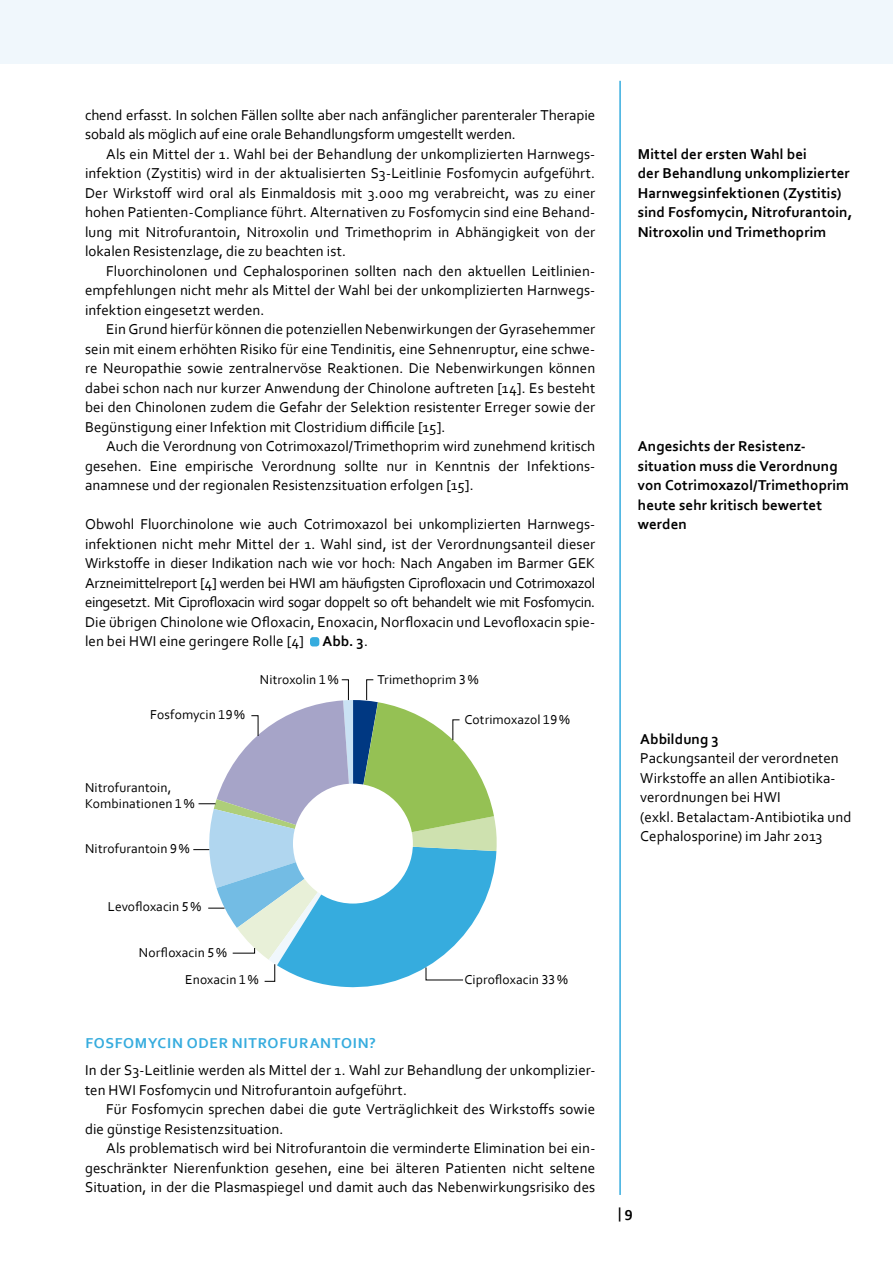
<style>
.page{position:relative;width:893px;height:1263px;background:#fff}
.page>*{position:absolute;margin:0;border:0;box-sizing:border-box;transform-origin:0 0}
.t1{font:15px/19.5px "Corbel";color:#000;text-align:justify}
.t2{font:700 15px/19.5px "Corbel";letter-spacing:.01em;color:#000}
.t3{font:700 15px "Corbel";letter-spacing:.05em;color:#36acde}
.t4{font:13.5px/16.2px "Corbel";letter-spacing:.01em;color:#000}
.s1{font-weight:700}
</style>
<div class="page">
<div style="left:0;top:0;width:893px;height:64px;background:#f0f7fc"></div>
<hr style="left:619px;top:81px;width:2px;height:1114px;background:#36acde">
<div style="left:310px;top:637px;width:9px;height:9px;background:#36acde;border-radius:3px"></div>
<svg style="left:193px;top:679px;width:304px;height:309px"></svg>
<p class="t1" style="left:85px;top:105px;width:512px">chend erfasst. In solchen Fällen sollte aber nach anfänglicher parenteraler Therapie sobald als möglich auf eine orale Behandlungsform umgestellt werden.</p>
<p class="t1" style="left:85px;top:144px;width:512px;text-indent:21px">Als ein Mittel der 1. Wahl bei der Behandlung der unkomplizierten Harnwegs&shy;infektion (Zystitis) wird in der aktualisierten S3-Leitlinie Fosfomycin aufgeführt.<br>Der Wirkstoff wird oral als Einmaldosis mit 3.000 mg verabreicht, was zu einer hohen Patienten-Compliance führt. Alternativen zu Fosfomycin sind eine Behand&shy;lung mit Nitrofurantoin, Nitroxolin und Trimethoprim in Abhängigkeit von der lokalen Resistenzlage, die zu beachten ist.</p>
<p class="t1" style="left:85px;top:261px;width:510px;text-indent:21px">Fluorchinolonen und Cephalosporinen sollten nach den aktuellen Leitlinien&shy;empfehlungen nicht mehr als Mittel der Wahl bei der unkomplizierten Harnwegs&shy;infektion eingesetzt werden.</p>
<p class="t1" style="left:85px;top:319px;width:512px;text-indent:21px">Ein Grund hierfür können die potenziellen Nebenwirkungen der Gyrasehemmer sein mit einem erhöhten Risiko für eine Tendinitis, eine Sehnenruptur, eine schwe&shy;re Neuropathie sowie zentralnervöse Reaktionen. Die Nebenwirkungen können dabei schon nach nur kurzer Anwendung der Chinolone auftreten [14]. Es besteht bei den Chinolonen zudem die Gefahr der Selektion resistenter Erreger sowie der Begünstigung einer Infektion mit Clostridium difficile [15].</p>
<p class="t1" style="left:85px;top:436px;width:512px;text-indent:21px">Auch die Verordnung von Cotrimoxazol/Trimethoprim wird zunehmend kritisch gesehen. Eine empirische Verordnung sollte nur in Kenntnis der Infektions&shy;anamnese und der regionalen Resistenzsituation erfolgen [15].</p>
<p class="t1" style="left:85px;top:514px;width:512px">Obwohl Fluorchinolone wie auch Cotrimoxazol bei unkomplizierten Harnwegs&shy;infektionen nicht mehr Mittel der 1. Wahl sind, ist der Verordnungsanteil dieser Wirkstoffe in dieser Indikation nach wie vor hoch: Nach Angaben im Barmer GEK Arzneimittelreport [4] werden bei HWI am häufigsten Ciprofloxacin und Cotrimoxazol eingesetzt. Mit Ciprofloxacin wird sogar doppelt so oft behandelt wie mit Fosfomycin.<br>Die übrigen Chinolone wie Ofloxacin, Enoxacin, Norfloxacin und Levofloxacin spie&shy;len bei HWI eine geringere Rolle [4] <span class="s1">Abb. 3</span>.</p>
<p class="t4" style="left:150px;top:706px;width:96px">Fosfomycin 19%</p>
<p class="t4" style="left:260px;top:671px;width:80px">Nitroxolin 1%</p>
<p class="t4" style="left:85px;top:779px;width:111px">Nitrofurantoin,<br>Kombinationen 1%</p>
<p class="t4" style="left:85px;top:840px;width:106px">Nitrofurantoin 9%</p>
<p class="t4" style="left:108px;top:898px;width:95px">Levofloxacin 5%</p>
<p class="t4" style="left:139px;top:944px;width:90px">Norfloxacin 5%</p>
<p class="t4" style="left:378px;top:671px;width:102px">Trimethoprim 3%</p>
<p class="t4" style="left:464px;top:712px;width:107px">Cotrimoxazol 19%</p>
<p class="t4" style="left:185px;top:971px;width:75px">Enoxacin 1%</p>
<p class="t4" style="left:464px;top:971px;width:105px">Ciprofloxacin 33%</p>
<p class="t3" style="left:85px;top:1034px;width:292px">Fosfomycin oder N itrofura ntoin?</p>
<p class="t1" style="left:85px;top:1060px;width:512px">In der S3-Leitlinie werden als Mittel der 1. Wahl zur Behandlung der unkomplizier&shy;ten HWI Fosfomycin und Nitrofurantoin aufgeführt.</p>
<p class="t1" style="left:85px;top:1099px;width:512px;text-indent:21px">Für Fosfomycin sprechen dabei die gute Verträglichkeit des Wirkstoffs sowie die günstige Resistenzsituation.</p>
<p class="t1" style="left:85px;top:1138px;width:512px;text-indent:21px">Als problematisch wird bei Nitrofurantoin die verminderte Elimination bei ein&shy;geschränkter Nierenfunktion gesehen, eine bei älteren Patienten nicht seltene Situation, in der die Plasmaspiegel und damit auch das Nebenwirkungsrisiko des</p>
<p class="t2" style="left:638px;top:144px;width:216px">M ittel der ersten Wahl bei<br>der Behandlung unkomplizierter<br>Harnwegsinfektionen (Zystitis) sind Fosfomycin, N itrofurantoin,<br>N itroxolin und Trimethoprim</p>
<p class="t2" style="left:638px;top:436px;width:213px">Angesichts der Resistenz&shy;situation muss die Verordnung von Cotrimoxazol/Trimethoprim heute sehr kritisch bewertet werden</p>
<p class="t2" style="left:640px;top:729px;width:80px">Abbildung 3</p>
<p class="t1" style="left:640px;top:748px;width:213px;text-align:left">Packungsanteil der verordneten<br>Wirkstoffe an allen Antibiotika&shy;verordnungen bei HWI<br>(exkl. Betalactam-Antibiotika und<br>Cephalosporine) im Jahr 2013</p>
<p class="t2" style="left:618px;top:1204px;width:16px">| 9</p>
</div>
